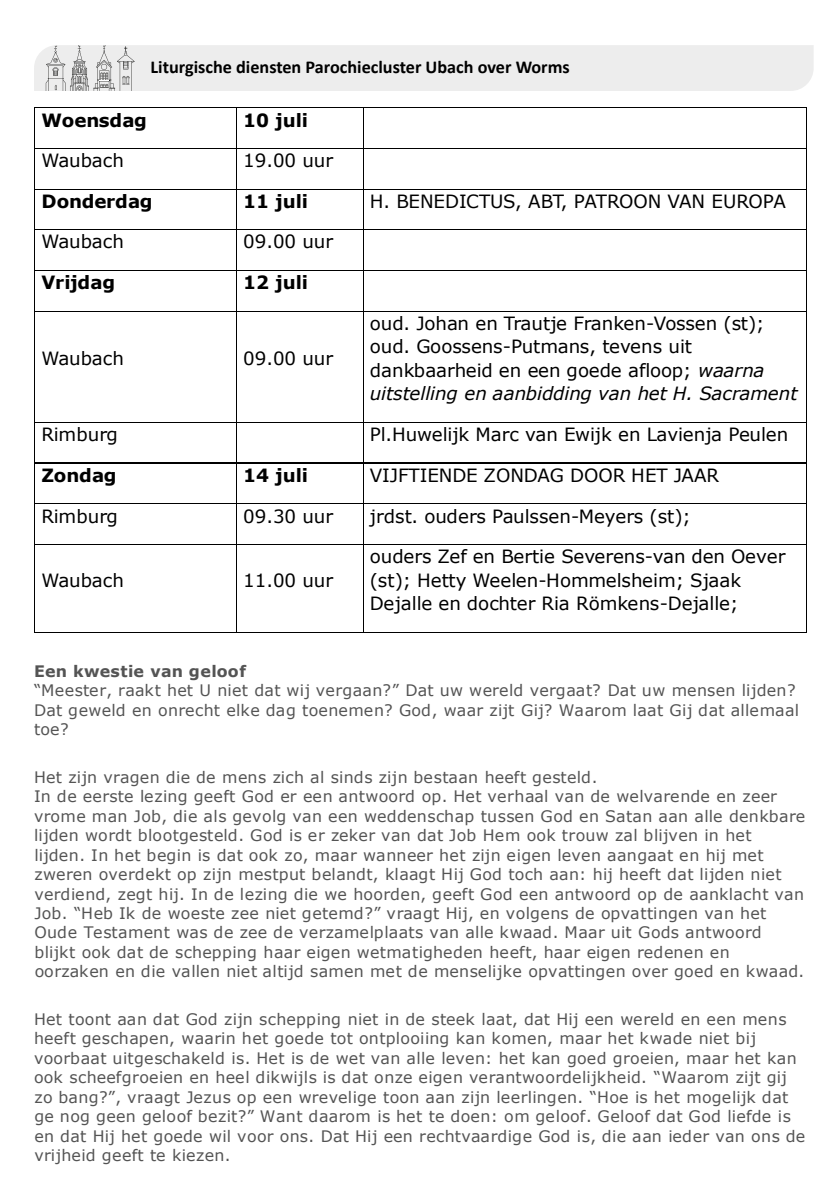
<style>
.page{position:relative;width:840px;height:1191px;background:#fff}
.page>*{position:absolute;margin:0;border:0;box-sizing:border-box;transform-origin:0 0}
.t1{font:18.2px/23.6px "Verdana";color:#000}
.t2{font:700 18.2px "Verdana";color:#000}
.t3{font:700 18.2px "Calibri";color:#000}
.t4{font:15.8px/19.4px "Verdana";letter-spacing:.01em;color:#545454}
.t5{font:700 15.8px "Verdana";letter-spacing:.015em;color:#545454}
.s1{font-style:italic}
</style>
<div class="page">
<div style="left:34px;top:45px;width:779px;height:46px;background:#ededed"></div>
<hr style="left:35px;top:107px;width:201px;height:1px;background:#000">
<hr style="left:237px;top:107px;width:125px;height:1px;background:#000">
<hr style="left:363px;top:107px;width:442px;height:1px;background:#000">
<hr style="left:34px;top:108px;width:1px;height:40px;background:#000">
<hr style="left:236px;top:108px;width:1px;height:40px;background:#000">
<hr style="left:362px;top:108px;width:1px;height:40px;background:#000">
<hr style="left:805px;top:108px;width:1px;height:40px;background:#000">
<hr style="left:35px;top:148px;width:201px;height:1px;background:#000">
<hr style="left:237px;top:148px;width:125px;height:1px;background:#000">
<hr style="left:363px;top:148px;width:442px;height:1px;background:#000">
<hr style="left:34px;top:149px;width:1px;height:40px;background:#000">
<hr style="left:236px;top:149px;width:1px;height:40px;background:#000">
<hr style="left:362px;top:149px;width:1px;height:40px;background:#000">
<hr style="left:805px;top:149px;width:1px;height:40px;background:#000">
<hr style="left:35px;top:189px;width:201px;height:1px;background:#000">
<hr style="left:237px;top:189px;width:125px;height:1px;background:#000">
<hr style="left:363px;top:189px;width:442px;height:1px;background:#000">
<hr style="left:34px;top:190px;width:1px;height:39px;background:#000">
<hr style="left:236px;top:190px;width:1px;height:39px;background:#000">
<hr style="left:362px;top:190px;width:1px;height:39px;background:#000">
<hr style="left:805px;top:190px;width:1px;height:39px;background:#000">
<hr style="left:35px;top:229px;width:201px;height:1px;background:#000">
<hr style="left:237px;top:229px;width:125px;height:1px;background:#000">
<hr style="left:363px;top:229px;width:442px;height:1px;background:#000">
<hr style="left:34px;top:230px;width:1px;height:40px;background:#000">
<hr style="left:236px;top:230px;width:1px;height:40px;background:#000">
<hr style="left:362px;top:230px;width:1px;height:40px;background:#000">
<hr style="left:805px;top:230px;width:1px;height:40px;background:#000">
<hr style="left:35px;top:270px;width:201px;height:1px;background:#000">
<hr style="left:237px;top:270px;width:125px;height:1px;background:#000">
<hr style="left:363px;top:270px;width:442px;height:1px;background:#000">
<hr style="left:34px;top:271px;width:1px;height:40px;background:#000">
<hr style="left:236px;top:271px;width:1px;height:40px;background:#000">
<hr style="left:362px;top:271px;width:1px;height:40px;background:#000">
<hr style="left:805px;top:271px;width:1px;height:40px;background:#000">
<hr style="left:35px;top:311px;width:201px;height:1px;background:#000">
<hr style="left:237px;top:311px;width:125px;height:1px;background:#000">
<hr style="left:363px;top:311px;width:442px;height:1px;background:#000">
<hr style="left:34px;top:311px;width:1px;height:111px;background:#000">
<hr style="left:236px;top:311px;width:1px;height:111px;background:#000">
<hr style="left:362px;top:311px;width:1px;height:111px;background:#000">
<hr style="left:805px;top:311px;width:1px;height:111px;background:#000">
<hr style="left:35px;top:422px;width:201px;height:1px;background:#000">
<hr style="left:237px;top:422px;width:125px;height:1px;background:#000">
<hr style="left:363px;top:422px;width:442px;height:1px;background:#000">
<hr style="left:34px;top:423px;width:1px;height:39px;background:#000">
<hr style="left:236px;top:423px;width:1px;height:39px;background:#000">
<hr style="left:362px;top:423px;width:1px;height:39px;background:#000">
<hr style="left:805px;top:423px;width:1px;height:39px;background:#000">
<hr style="left:35px;top:462px;width:201px;height:1px;background:#000">
<hr style="left:237px;top:462px;width:125px;height:1px;background:#000">
<hr style="left:363px;top:462px;width:442px;height:1px;background:#000">
<hr style="left:34px;top:463px;width:1px;height:40px;background:#000">
<hr style="left:236px;top:463px;width:1px;height:40px;background:#000">
<hr style="left:362px;top:463px;width:1px;height:40px;background:#000">
<hr style="left:805px;top:463px;width:1px;height:40px;background:#000">
<hr style="left:35px;top:503px;width:201px;height:1px;background:#000">
<hr style="left:237px;top:503px;width:125px;height:1px;background:#000">
<hr style="left:363px;top:503px;width:442px;height:1px;background:#000">
<hr style="left:34px;top:504px;width:1px;height:40px;background:#000">
<hr style="left:236px;top:504px;width:1px;height:40px;background:#000">
<hr style="left:362px;top:504px;width:1px;height:40px;background:#000">
<hr style="left:805px;top:504px;width:1px;height:40px;background:#000">
<hr style="left:35px;top:544px;width:201px;height:1px;background:#000">
<hr style="left:237px;top:544px;width:125px;height:1px;background:#000">
<hr style="left:363px;top:544px;width:442px;height:1px;background:#000">
<hr style="left:34px;top:545px;width:1px;height:87px;background:#000">
<hr style="left:35px;top:632px;width:201px;height:1px;background:#000">
<hr style="left:236px;top:545px;width:1px;height:87px;background:#000">
<hr style="left:237px;top:632px;width:125px;height:1px;background:#000">
<hr style="left:362px;top:545px;width:1px;height:87px;background:#000">
<hr style="left:363px;top:632px;width:442px;height:1px;background:#000">
<hr style="left:805px;top:545px;width:1px;height:87px;background:#000">
<p class="t3" style="left:150px;top:54px;width:420px">Liturgische diensten Parochiecluster Ubach over Worms</p>
<p class="t2" style="left:41px;top:107px;width:107px">Woensdag</p>
<p class="t2" style="left:243px;top:107px;width:66px">10 juli</p>
<p class="t1" style="left:41px;top:148px;width:84px">Waubach</p>
<p class="t1" style="left:243px;top:148px;width:91px">19.00 uur</p>
<p class="t2" style="left:41px;top:188px;width:113px">Donderdag</p>
<p class="t2" style="left:243px;top:188px;width:66px">11 juli</p>
<p class="t1" style="left:369px;top:189px;width:417px">H. BENEDICTUS, ABT, PATROON VAN EUROPA</p>
<p class="t1" style="left:41px;top:230px;width:84px">Waubach</p>
<p class="t1" style="left:243px;top:230px;width:91px">09.00 uur</p>
<p class="t2" style="left:41px;top:269px;width:75px">Vrijdag</p>
<p class="t2" style="left:243px;top:269px;width:66px">12 juli</p>
<p class="t1" style="left:41px;top:346px;width:84px">Waubach</p>
<p class="t1" style="left:243px;top:346px;width:91px">09.00 uur</p>
<p class="t1" style="left:369px;top:311px;width:429px">oud. Johan en Trautje Franken-Vossen (st); oud. Goossens-Putmans, tevens uit dankbaarheid en een goede afloop; <span class="s1">waarna uitstelling en aanbidding van het H. Sacrament</span></p>
<p class="t1" style="left:41px;top:423px;width:78px">Rimburg</p>
<p class="t1" style="left:369px;top:423px;width:420px">Pl.Huwelijk Marc van Ewijk en Lavienja Peulen</p>
<p class="t2" style="left:41px;top:462px;width:77px">Zondag</p>
<p class="t2" style="left:243px;top:462px;width:66px">14 juli</p>
<p class="t1" style="left:369px;top:463px;width:351px">VIJFTIENDE ZONDAG DOOR HET JAAR</p>
<p class="t1" style="left:41px;top:504px;width:78px">Rimburg</p>
<p class="t1" style="left:243px;top:504px;width:91px">09.30 uur</p>
<p class="t1" style="left:369px;top:504px;width:322px">jrdst. ouders Paulssen-Meyers (st);</p>
<p class="t1" style="left:41px;top:568px;width:84px">Waubach</p>
<p class="t1" style="left:243px;top:568px;width:91px">11.00 uur</p>
<p class="t1" style="left:369px;top:545px;width:417px">ouders Zef en Bertie Severens-van den Oever (st); Hetty Weelen-Hommelsheim; Sjaak<br>Dejalle en dochter Ria Römkens-Dejalle;</p>
<p class="t5" style="left:34px;top:659px;width:213px">Een kwestie van geloof</p>
<p class="t4" style="left:34px;top:681px;width:766px">“Meester, raakt het U niet dat wij vergaan?” Dat uw wereld vergaat? Dat uw mensen lijden?<br>Dat geweld en onrecht elke dag toenemen? God, waar zijt Gij? Waarom laat Gij dat allemaal toe?</p>
<p class="t4" style="left:34px;top:767px;width:772px">Het zijn vragen die de mens zich al sinds zijn bestaan heeft gesteld.<br>In de eerste lezing geeft God er een antwoord op. Het verhaal van de welvarende en zeer vrome man Job, die als gevolg van een weddenschap tussen God en Satan aan alle denkbare lijden wordt blootgesteld. God is er zeker van dat Job Hem ook trouw zal blijven in het lijden. In het begin is dat ook zo, maar wanneer het zijn eigen leven aangaat en hij met zweren overdekt op zijn mestput belandt, klaagt Hij God toch aan: hij heeft dat lijden niet verdiend, zegt hij. In de lezing die we hoorden, geeft God een antwoord op de aanklacht van Job. “Heb Ik de woeste zee niet getemd?” vraagt Hij, en volgens de opvattingen van het Oude Testament was de zee de verzamelplaats van alle kwaad. Maar uit Gods antwoord blijkt ook dat de schepping haar eigen wetmatigheden heeft, haar eigen redenen en oorzaken en die vallen niet altijd samen met de menselijke opvattingen over goed en kwaad.</p>
<p class="t4" style="left:34px;top:1009px;width:772px">Het toont aan dat God zijn schepping niet in de steek laat, dat Hij een wereld en een mens heeft geschapen, waarin het goede tot ontplooiing kan komen, maar het kwade niet bij voorbaat uitgeschakeld is. Het is de wet van alle leven: het kan goed groeien, maar het kan ook scheefgroeien en heel dikwijls is dat onze eigen verantwoordelijkheid. “Waarom zijt gij zo bang?”, vraagt Jezus op een wrevelige toon aan zijn leerlingen. “Hoe is het mogelijk dat ge nog geen geloof bezit?” Want daarom is het te doen: om geloof. Geloof dat God liefde is en dat Hij het goede wil voor ons. Dat Hij een rechtvaardige God is, die aan ieder van ons de vrijheid geeft te kiezen.</p>
</div>
